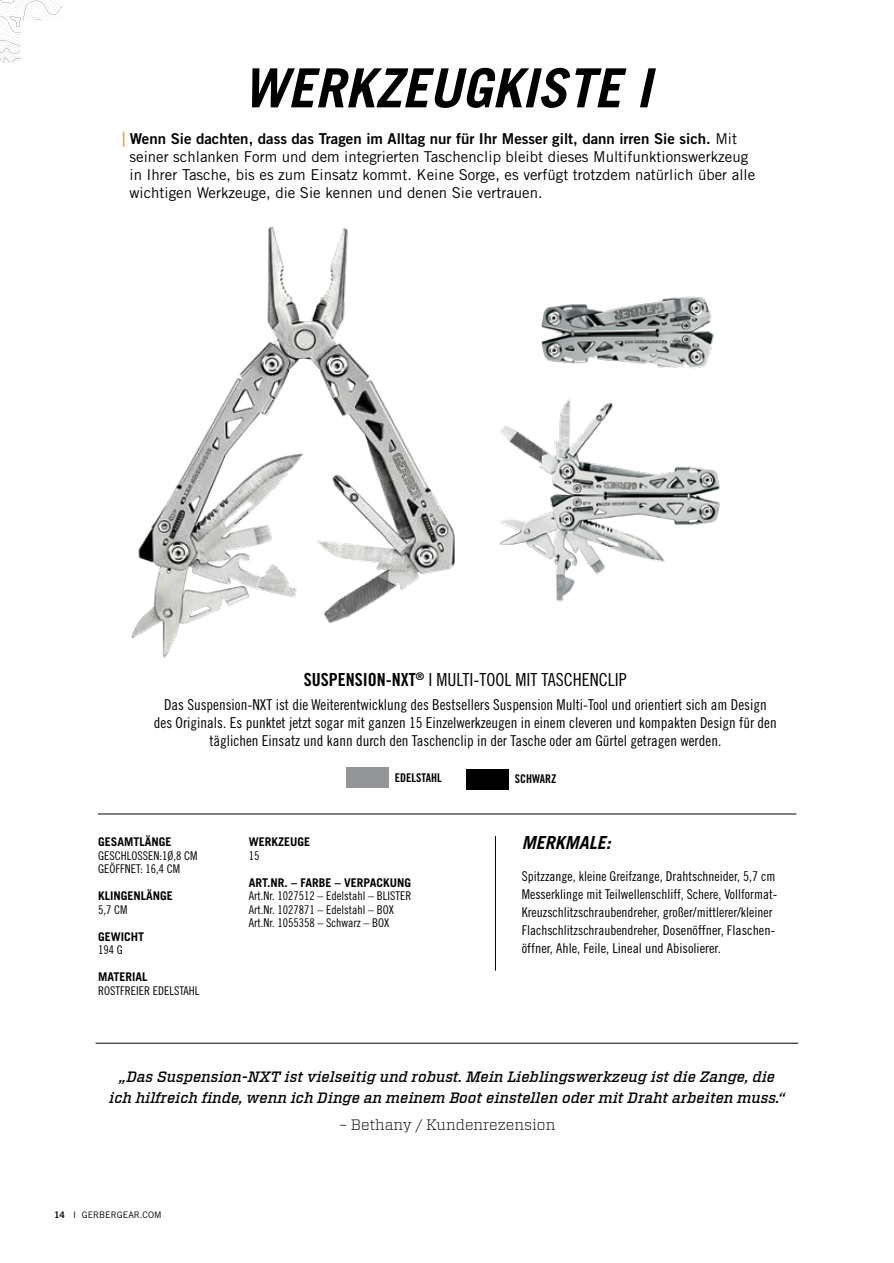
<style>
.page{position:relative;width:894px;height:1263px;background:#fff}
.page>*{position:absolute;margin:0;border:0;box-sizing:border-box;transform-origin:0 0}
.t1{font:italic 700 54px "Trade Gothic LT Std";color:#000}
.t2{font:18px "Trade Gothic LT Std Cn 18";color:#000}
.t3{font:italic 700 18px "Trade Gothic LT Std";color:#000}
.t4{font:15px/18px "Trade Gothic LT Std Cn 18";color:#000;text-align:center}
.t5{font:15px/18px "Trade Gothic LT Std";color:#000}
.t6{font:italic 500 15px/21px "Vitesse";color:#000;text-align:center}
.t7{font:15px "Trade Gothic LT Std Bd 2";color:#000}
.t8{font:300 15px "Vitesse";color:#000}
.t9{font:13.5px/18px "Trade Gothic LT Std Cn 18";color:#000}
.t10{font:12px/13.5px "Trade Gothic LT Std Cn 18";color:#000}
.t11{font:700 12px "Trade Gothic LT Std";color:#000}
.t12{font:12px "Trade Gothic LT Std Bd Cn 20";letter-spacing:-.005em;color:#000}
.t13{font:9px "Trade Gothic LT Std";color:#000}
.s1{font-family:"Trade Gothic LT Std";font-weight:700;font-stretch:expanded;color:#f8971d}
.s2{font-family:"Trade Gothic LT Std"}
.s3{font-family:"Trade Gothic LT Std Bd Cn 20"}
.s4{font-family:"Trade Gothic LT Std Bd 2"}
</style>
<div class="page">
<svg style="left:0;top:0;width:63px;height:63px"></svg>
<hr style="left:96px;top:1043px;width:701px;height:1px;background:#000">
<img style="left:131px;top:227px;width:324px;height:431px">
<img style="left:541px;top:296px;width:173px;height:73px">
<img style="left:499px;top:398px;width:221px;height:204px">
<hr style="left:495px;top:836px;width:1px;height:134px;background:#000">
<hr style="left:98px;top:813px;width:698px;height:1px;background:#000">
<div style="left:346px;top:767px;width:42px;height:21px;background:#939598"></div>
<div style="left:466px;top:769px;width:42px;height:20px;background:#000"></div>
<h1 class="t1" style="left:242px;top:55px;width:410px">WERKZEUGKISTE I</h1>
<p class="t7" style="left:122px;top:129px;width:616px"><span class="s1">|</span> Wenn Sie dachten, dass das Tragen im Alltag nur für Ihr Messer gilt, dann irren Sie sich. <span class="s2">Mit</span></p>
<p class="t5" style="left:129px;top:148px;width:627px">seiner schlanken Form und dem integrierten Taschenclip bleibt dieses Multifunktionswerkzeug in Ihrer Tasche, bis es zum Einsatz kommt. Keine Sorge, es verfügt trotzdem natürlich über alle wichtigen Werkzeuge, die Sie kennen und denen Sie vertrauen.</p>
<p class="t2" style="left:304px;top:668px;width:324px"><span class="s3">SUSPENSION-NXT</span><sup>®</sup> I MULTI-TOOL MIT TASCHENCLIP</p>
<p class="t4" style="left:154px;top:696px;width:624px">Das Suspension-NXT ist die Weiterentwicklung des Bestsellers Suspension Multi-Tool und orientiert sich am Design des Originals. Es punktet jetzt sogar mit ganzen 15 Einzelwerkzeugen in einem cleveren und kompakten Design für den täglichen Einsatz und kann durch den Taschenclip in der Tasche oder am Gürtel getragen werden.</p>
<p class="t11" style="left:98px;top:834px;width:75px">GESAMTLÄNGE</p>
<p class="t10" style="left:98px;top:848px;width:101px">GESCHLOSSEN:1Ø,8 CM<br>GEÖFFNET: 16,4 CM</p>
<p class="t11" style="left:98px;top:888px;width:76px">KLINGENLÄNGE</p>
<p class="t10" style="left:98px;top:902px;width:31px">5,7 CM</p>
<p class="t11" style="left:98px;top:929px;width:48px">GEWICHT</p>
<p class="t10" style="left:98px;top:943px;width:26px">194 G</p>
<p class="t11" style="left:98px;top:969px;width:51px">MATERIAL</p>
<p class="t10" style="left:98px;top:983px;width:103px">ROSTFREIER EDELSTAHL</p>
<p class="t12" style="left:395px;top:770px;width:48px">EDELSTAHL</p>
<p class="t12" style="left:514px;top:772px;width:43px">SCHWARZ</p>
<p class="t11" style="left:249px;top:834px;width:63px">WERKZEUGE</p>
<p class="t10" style="left:249px;top:848px;width:12px">15</p>
<p class="t11" style="left:249px;top:875px;width:164px">ART.NR. – FARBE – VERPACKUNG</p>
<p class="t10" style="left:249px;top:889px;width:164px">Art.Nr. 1027512 – Edelstahl – BLISTER<br>Art.Nr. 1027871 – Edelstahl – BOX<br>Art.Nr. 1055358 – Schwarz – BOX</p>
<p class="t3" style="left:521px;top:831px;width:91px">MERKMALE:</p>
<p class="t9" style="left:521px;top:866px;width:257px">Spitzzange, kleine Greifzange, Drahtschneider, 5,7 cm Messerklinge mit Teilwellenschliff, Schere, Vollformat-Kreuzschlitzschraubendreher, großer/mittlerer/kleiner Flachschlitzschraubendreher, Dosenöffner, Flaschen&shy;öffner, Ahle, Feile, Lineal und Abisolierer.</p>
<p class="t6" style="left:109px;top:1066px;width:677px">„Das Suspension-NXT ist vielseitig und robust. Mein Lieblingswerkzeug ist die Zange, die ich hilfreich finde, wenn ich Dinge an meinem Boot einstellen oder mit Draht arbeiten muss.“</p>
<p class="t8" style="left:339px;top:1114px;width:217px">– Bethany / Kundenrezension</p>
<p class="t13" style="left:54px;top:1209px;width:109px"><span class="s4">14</span> I GERBERGEAR.COM</p>
</div>
